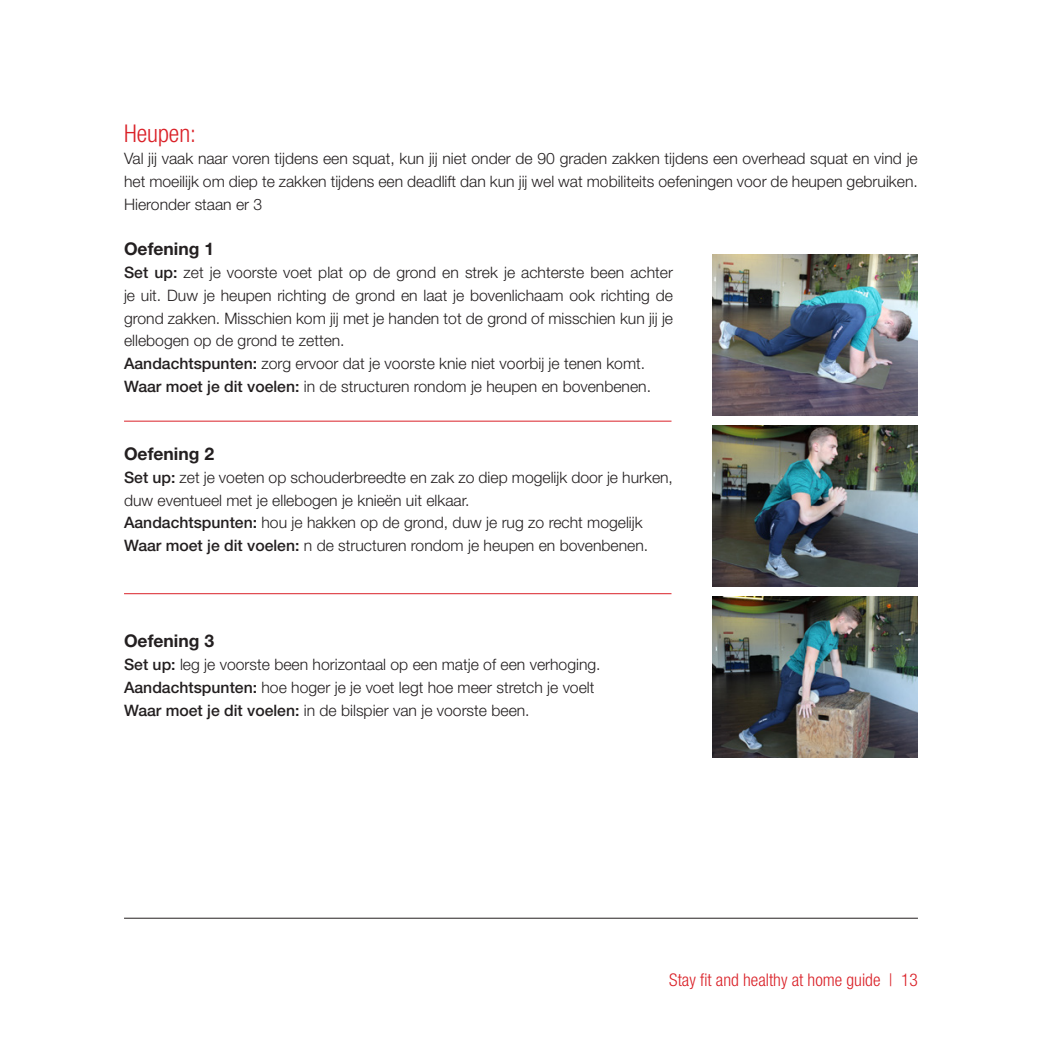
<style>
.page{position:relative;width:1042px;height:1042px;background:#fff}
.page>*{position:absolute;margin:0;border:0;box-sizing:border-box;transform-origin:0 0}
.t1{font:300 condensed 24.5px "Helvetica Neue LT Std";color:#da2128}
.t2{font:300 condensed 17.5px "Helvetica Neue LT Std";color:#da2128}
.t3{font:700 17.5px "Helvetica Neue LT Std";color:#231f20}
.t4{font:300 15.75px/22.8px "Helvetica Neue LT Std";color:#231f20;text-align:justify}
.s1{font-weight:500}
</style>
<div class="page">
<hr style="left:124px;top:918px;width:794px;height:1px;background:#231f20">
<img style="left:713px;top:254px;width:205px;height:161px">
<img style="left:713px;top:425px;width:205px;height:161px">
<img style="left:713px;top:596px;width:205px;height:162px">
<hr style="left:124px;top:421px;width:547px;height:1px;background:#da2128">
<hr style="left:124px;top:593px;width:547px;height:1px;background:#da2128">
<p class="t1" style="left:124px;top:119px;width:74px">Heupen:</p>
<p class="t4" style="left:124px;top:147px;width:795px">Val jij vaak naar voren tijdens een squat, kun jij niet onder de 90 graden zakken tijdens een overhead squat en vind je het moeilijk om diep te zakken tijdens een deadlift dan kun jij wel wat mobiliteits oefeningen voor de heupen gebruiken.<br>Hieronder staan er 3</p>
<p class="t3" style="left:124px;top:238px;width:92px">Oefening 1</p>
<p class="t4" style="left:124px;top:261px;width:550px"><span class="s1">Set up:</span> zet je voorste voet plat op de grond en strek je achterste been achter je uit. Duw je heupen richting de grond en laat je bovenlichaam ook richting de grond zakken. Misschien kom jij met je handen tot de grond of misschien kun jij je ellebogen op de grond te zetten.</p>
<p class="t4" style="left:124px;top:352px;width:523px"><span class="s1">Aandachtspunten:</span> zorg ervoor dat je voorste knie niet voorbij je tenen komt.</p>
<p class="t4" style="left:124px;top:374px;width:528px"><span class="s1">Waar moet je dit voelen:</span> in de structuren rondom je heupen en bovenbenen.</p>
<p class="t3" style="left:124px;top:443px;width:92px">Oefening 2</p>
<p class="t4" style="left:124px;top:465px;width:550px"><span class="s1">Set up:</span> zet je voeten op schouderbreedte en zak zo diep mogelijk door je hurken, duw eventueel met je ellebogen je knieën uit elkaar.</p>
<p class="t4" style="left:124px;top:511px;width:520px"><span class="s1">Aandachtspunten:</span> hou je hakken op de grond, duw je rug zo recht mogelijk</p>
<p class="t4" style="left:124px;top:534px;width:526px"><span class="s1">Waar moet je dit voelen:</span> n de structuren rondom je heupen en bovenbenen.</p>
<p class="t3" style="left:124px;top:630px;width:92px">Oefening 3</p>
<p class="t4" style="left:124px;top:653px;width:478px"><span class="s1">Set up:</span> leg je voorste been horizontaal op een matje of een verhoging.</p>
<p class="t4" style="left:124px;top:675px;width:472px"><span class="s1">Aandachtspunten:</span> hoe hoger je je voet legt hoe meer stretch je voelt</p>
<p class="t4" style="left:124px;top:698px;width:407px"><span class="s1">Waar moet je dit voelen:</span> in de bilspier van je voorste been.</p>
<p class="t2" style="left:669px;top:970px;width:250px">Stay fit and healthy at home guide | 13</p>
</div>
